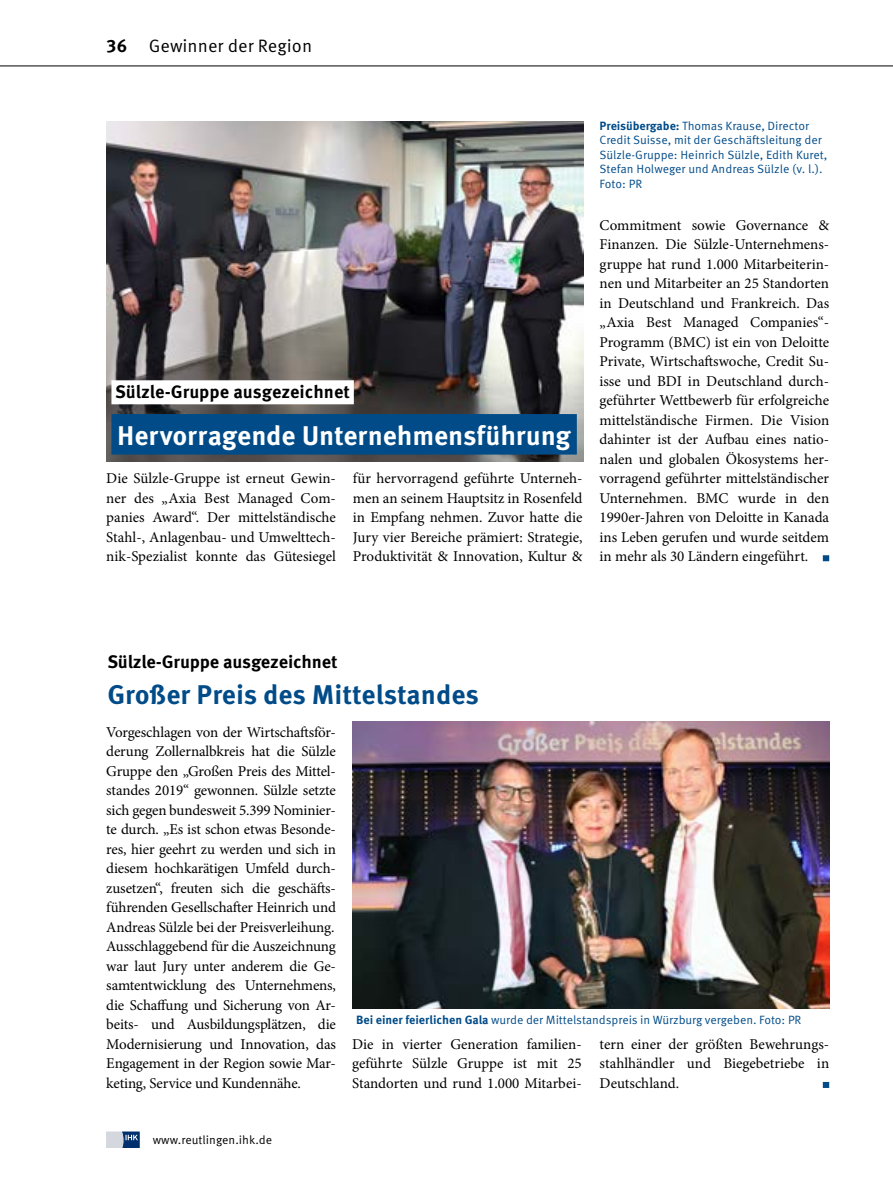
<style>
.page{position:relative;width:893px;height:1191px;background:#fff}
.page>*{position:absolute;margin:0;border:0;box-sizing:border-box;transform-origin:0 0}
.t1{font:700 27px "Meta Correspondence OT";letter-spacing:-.01em;color:#fff}
.t2{font:700 27px "Meta Correspondence OT";color:#004b88}
.t3{font:700 18px "Meta Correspondence OT";letter-spacing:-.01em;color:#000}
.t4{font:18px "Meta Correspondence OT";color:#000}
.t5{font:15px/19.5px "Minion Pro";letter-spacing:-.005em;color:#000;text-align:justify}
.t6{font:12px/14.4px "Meta Correspondence OT";letter-spacing:-.005em;color:#004b88}
.t7{font:12px "Meta Correspondence OT";color:#000}
.s1{font-weight:700}
</style>
<div class="page">
<hr style="left:0;top:66px;width:893px;height:1px;background:#000">
<svg style="left:106px;top:1132px;width:33px;height:15px"></svg>
<img style="left:106px;top:121px;width:477px;height:340px">
<div style="left:111px;top:380px;width:243px;height:24px;background:#fff"></div>
<div style="left:111px;top:414px;width:466px;height:40px;background:#004b88"></div>
<svg style="left:823px;top:555px;width:6px;height:6px"></svg>
<img style="left:353px;top:722px;width:476px;height:286px">
<svg style="left:823px;top:1082px;width:6px;height:6px"></svg>
<p class="t4" style="left:106px;top:35px;width:207px"><span class="s1">36</span> Gewinner der Region</p>
<p class="t3" style="left:115px;top:381px;width:236px">Sülzle-Gruppe ausgezeichnet</p>
<h1 class="t1" style="left:117px;top:418px;width:455px">Hervorragende Unternehmensführung</h1>
<p class="t5" style="left:106px;top:469px;width:231px">Die Sülzle-Gruppe ist erneut Gewin&shy;ner des „Axia Best Managed Com&shy;panies Award“. Der mittelständische Stahl-, Anlagenbau- und Umwelttech&shy;nik-Spezialist konnte das Gütesiegel</p>
<p class="t5" style="left:353px;top:469px;width:231px">für hervorragend geführte Unterneh&shy;men an seinem Hauptsitz in Rosenfeld in Empfang nehmen. Zuvor hatte die Jury vier Bereiche prämiert: Strategie, Produktivität &amp; Innovation, Kultur &amp;</p>
<p class="t6" style="left:600px;top:119px;width:229px"><span class="s1">Preisübergabe:</span> Thomas Krause, Director Credit Suisse, mit der Geschäftsleitung der Sülzle-Gruppe: Heinrich Sülzle, Edith Kuret, Stefan Holweger und Andreas Sülzle (v. l.).<br>Foto: PR</p>
<p class="t5" style="left:600px;top:215px;width:231px">Commitment sowie Governance &amp; Finanzen. Die Sülzle-Unternehmens&shy;gruppe hat rund 1.000 Mitarbeiterin&shy;nen und Mitarbeiter an 25 Standorten in Deutschland und Frankreich. Das „Axia Best Managed Companies“- Programm (BMC) ist ein von Deloitte Private, Wirtschaftswoche, Credit Su&shy;isse und BDI in Deutschland durch&shy;geführter Wettbewerb für erfolgreiche mittelständische Firmen. Die Vision dahinter ist der Aufbau eines natio&shy;nalen und globalen Ökosystems her&shy;vorragend geführter mittelständischer Unternehmen. BMC wurde in den 1990er-Jahren von Deloitte in Kanada ins Leben gerufen und wurde seitdem in mehr als 30 Ländern eingeführt.</p>
<p class="t3" style="left:107px;top:650px;width:232px">Sülzle-Gruppe ausgezeichnet</p>
<h1 class="t2" style="left:107px;top:678px;width:373px">Großer Preis des Mittelstandes</h1>
<p class="t5" style="left:106px;top:722px;width:231px">Vorgeschlagen von der Wirtschaftsför&shy;derung Zollernalbkreis hat die Sülzle Gruppe den „Großen Preis des Mittel&shy;standes 2019“ gewonnen. Sülzle setzte sich gegen bundesweit 5.399 Nominier&shy;te durch. „Es ist schon etwas Besonde&shy;res, hier geehrt zu werden und sich in diesem hochkarätigen Umfeld durch&shy;zusetzen“, freuten sich die geschäfts&shy;führenden Gesellschafter Heinrich und Andreas Sülzle bei der Preisverleihung.<br>Ausschlaggebend für die Auszeichnung war laut Jury unter anderem die Ge&shy;samtentwicklung des Unternehmens, die Schaffung und Sicherung von Ar&shy;beits- und Ausbildungsplätzen, die Modernisierung und Innovation, das Engagement in der Region sowie Mar&shy;keting, Service und Kundennähe.</p>
<p class="t6" style="left:356px;top:1012px;width:447px"><span class="s1">Bei einer feierlichen Gala</span> wurde der Mittelstandspreis in Würzburg vergeben. Foto: PR</p>
<p class="t5" style="left:352px;top:1034px;width:231px">Die in vierter Generation familien&shy;geführte Sülzle Gruppe ist mit 25<br>Standorten und rund 1.000 Mitarbei-</p>
<p class="t5" style="left:600px;top:1034px;width:231px">tern einer der größten Bewehrungs&shy;stahlhändler und Biegebetriebe in Deutschland.</p>
<p class="t7" style="left:153px;top:1132px;width:121px">www.reutlingen.ihk.de</p>
</div>
